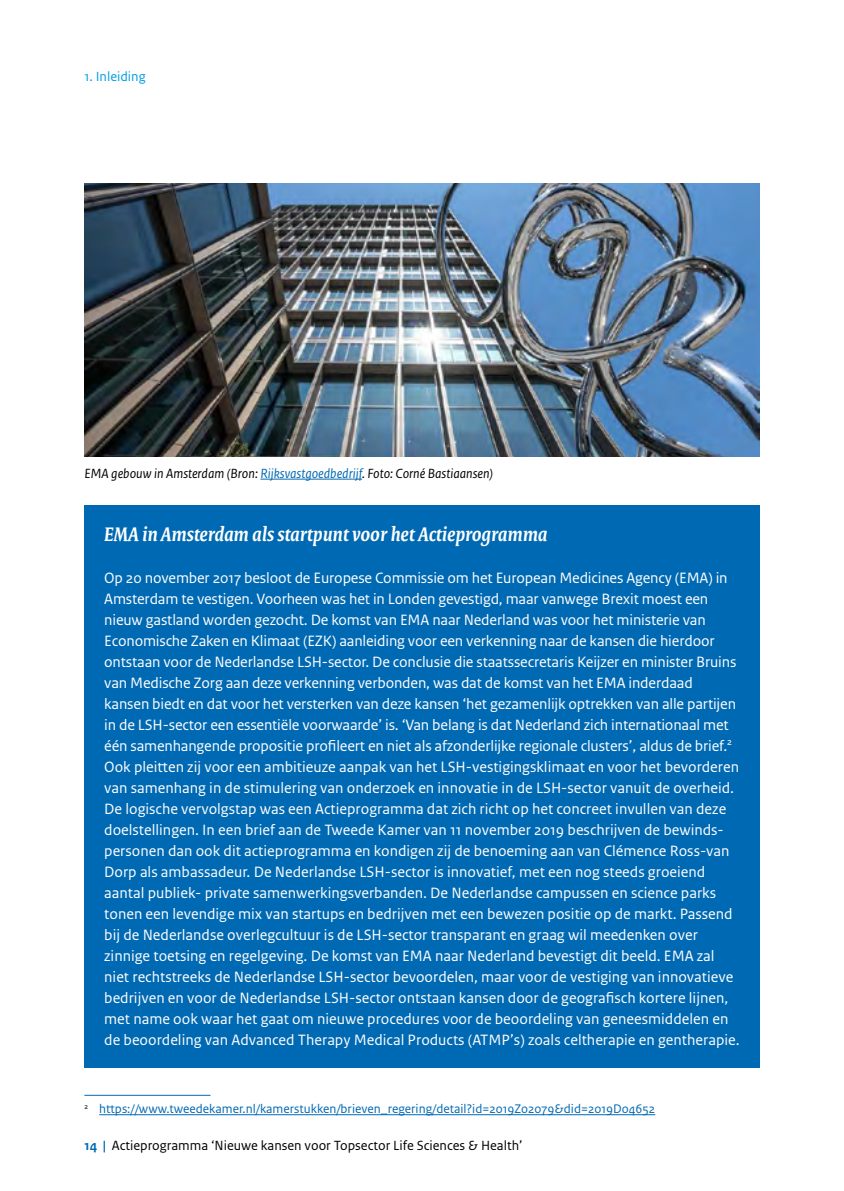
<style>
.page{position:relative;width:844px;height:1191px;background:#fff}
.page>*{position:absolute;margin:0;border:0;box-sizing:border-box;transform-origin:0 0}
._20_RO_Kader_Subkop{font:italic 700 21px "Rijksoverheid Serif";color:#fff}
._21_RO_Kader_Broodte{font:15.75px/21px "Rijksoverheid Sans Text";color:#fff}
._13_RO_Fotobijschrif{font:italic 14px "Rijksoverheid Sans Text";color:#000}
.t1{font:14px "Rijksoverheid Sans Text";color:#000}
.t2{font:14px "Rijksoverheid Sans Text";color:#009fe3}
._14_RO_Voetnoot{font:13.12px "Rijksoverheid Sans Text";color:#0069b3}
.s1{color:#0069b3}
.s2{font-weight:700;color:#0069b3}
</style>
<div class="page">
<img style="left:84px;top:184px;width:675px;height:273px">
<div style="left:84px;top:505px;width:675px;height:61px;background:#0069b3"></div>
<div style="left:84px;top:550px;width:675px;height:223px;background:#0069b3"></div>
<div style="left:84px;top:739px;width:675px;height:76px;background:#0069b3"></div>
<div style="left:84px;top:781px;width:675px;height:286px;background:#0069b3"></div>
<hr style="left:84px;top:1094px;width:126px;height:1px;background:#0069b3">
<hr style="left:99px;top:1114px;width:556px;height:1px;background:#0069b3">
<hr style="left:260px;top:479px;width:102px;height:1px;background:#0069b3">
<p class="t2" style="left:84px;top:68px;width:63px">1. Inleiding</p>
<p class="_13_RO_Fotobijschrif" style="left:84px;top:465px;width:410px">EMA gebouw in Amsterdam (Bron: <span class="s1">Rijksvastgoedbedrijf</span>. Foto: Corné Bastiaansen)</p>
<p class="_20_RO_Kader_Subkop" style="left:104px;top:521px;width:444px">EMA in Amsterdam als startpunt voor het Actieprogramma</p>
<p class="_21_RO_Kader_Broodte" style="left:104px;top:567px;width:633px">Op 20 november 2017 besloot de Europese Commissie om het European Medicines Agency (EMA) in Amsterdam te vestigen. Voorheen was het in Londen gevestigd, maar vanwege Brexit moest een nieuw gastland worden gezocht. De komst van EMA naar Nederland was voor het ministerie van Economische Zaken en Klimaat (EZK) aanleiding voor een verkenning naar de kansen die hierdoor ontstaan voor de Nederlandse LSH-sector. De conclusie die staatssecretaris Keijzer en minister Bruins van Medische Zorg aan deze verkenning verbonden, was dat de komst van het EMA inderdaad kansen biedt en dat voor het versterken van deze kansen ‘het gezamenlijk optrekken van alle partijen in de LSH-sector een essentiële voorwaarde’ is. ‘Van belang is dat Nederland zich internationaal met één samenhangende propositie profileert en niet als afzonderlijke regionale clusters’, aldus de brief.<sup>2</sup></p>
<p class="_21_RO_Kader_Broodte" style="left:104px;top:756px;width:636px">Ook pleitten zij voor een ambitieuze aanpak van het LSH-vestigingsklimaat en voor het bevorderen van samenhang in de stimulering van onderzoek en innovatie in de LSH-sector vanuit de overheid.</p>
<p class="_21_RO_Kader_Broodte" style="left:104px;top:798px;width:636px">De logische vervolgstap was een Actieprogramma dat zich richt op het concreet invullen van deze doelstellingen. In een brief aan de Tweede Kamer van 11 november 2019 beschrijven de bewinds&shy;personen dan ook dit actieprogramma en kondigen zij de benoeming aan van Clémence Ross-van Dorp als ambassadeur. De Nederlandse LSH-sector is innovatief, met een nog steeds groeiend aantal publiek- private samenwerkingsverbanden. De Nederlandse campussen en science parks tonen een levendige mix van startups en bedrijven met een bewezen positie op de markt. Passend bij de Nederlandse overlegcultuur is de LSH-sector transparant en graag wil meedenken over zinnige toetsing en regelgeving. De komst van EMA naar Nederland bevestigt dit beeld. EMA zal niet rechtstreeks de Nederlandse LSH-sector bevoordelen, maar voor de vestiging van innovatieve bedrijven en voor de Nederlandse LSH-sector ontstaan kansen door de geografisch kortere lijnen, met name ook waar het gaat om nieuwe procedures voor de beoordeling van geneesmiddelen en de beoordeling van Advanced Therapy Medical Products (ATMP’s) zoals celtherapie en gentherapie.</p>
<p class="_14_RO_Voetnoot" style="left:84px;top:1101px;width:572px"><sup>2</sup> https://www.tweedekamer.nl/kamerstukken/brieven_regering/detail?id=2019Z02079&amp;did=2019D04652</p>
<p class="t1" style="left:84px;top:1137px;width:439px"><span class="s2">14 |</span> Actieprogramma ‘Nieuwe kansen voor Topsector Life Sciences &amp; Health’</p>
</div>
